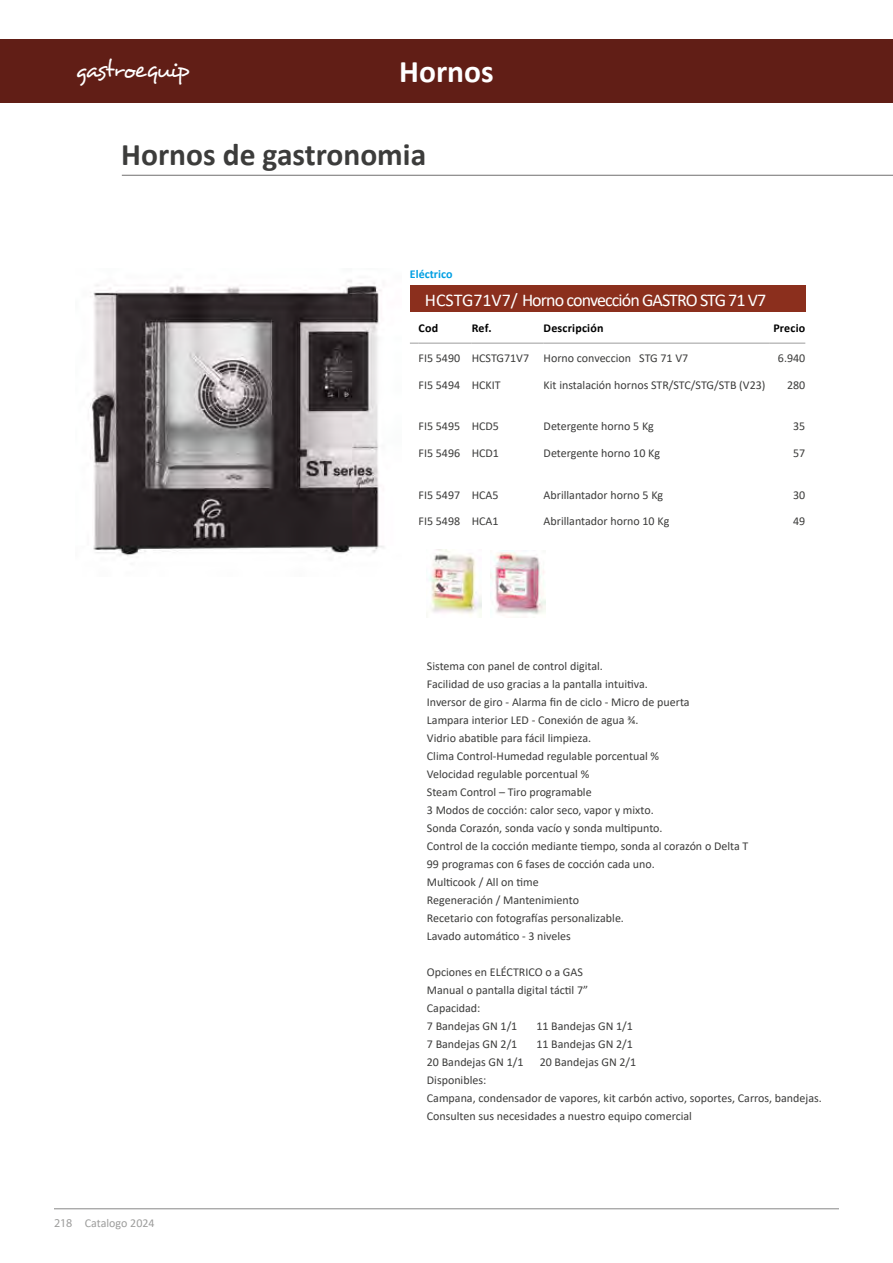
<style>
.page{position:relative;width:893px;height:1263px;background:#fff}
.page>*{position:absolute;margin:0;border:0;box-sizing:border-box;transform-origin:0 0}
.t1{font:700 31.5px "Calibri";color:#3c3c3b}
.t2{font:700 31.5px "Calibri";color:#fff}
.t3{font:24px "Desyrel";letter-spacing:-.085em;color:#fff}
.t4{font:18px "Calibri";letter-spacing:-.05em;color:#fff}
.t5{font:12px/18px "Calibri";color:#3c3c3b}
.t6{font:700 12px "Calibri";letter-spacing:.015em;color:#000}
.t7{font:12px "Calibri";color:#9d9d9c}
.t8{font:700 12px "Calibri";color:#009fe3}
.t9{font:12px "Myriad Pro";color:#9d9d9c}
</style>
<div class="page">
<img style="left:90px;top:280px;width:294px;height:276px">
<img style="left:429px;top:549px;width:53px;height:68px">
<img style="left:490px;top:551px;width:55px;height:63px">
<div style="left:410px;top:285px;width:395px;height:27px;background:#8b2f1d"></div>
<hr style="left:419px;top:343px;width:53px;height:1px;background:#9d9d9c">
<hr style="left:472px;top:343px;width:72px;height:1px;background:#9d9d9c">
<hr style="left:544px;top:343px;width:225px;height:1px;background:#9d9d9c">
<hr style="left:769px;top:343px;width:36px;height:1px;background:#9d9d9c">
<hr style="left:122px;top:175px;width:771px;height:1px;background:#706f6f">
<div style="left:0;top:40px;width:893px;height:63px;background:#611e16"></div>
<hr style="left:54px;top:1208px;width:785px;height:1px;background:#878787">
<h2 class="t3" style="left:75px;top:55px;width:116px">gastroequip</h2>
<h1 class="t2" style="left:399px;top:50px;width:96px">Hornos</h1>
<h1 class="t1" style="left:121px;top:132px;width:307px">Hornos de gastronomia</h1>
<p class="t8" style="left:410px;top:265px;width:44px">Eléctrico</p>
<h3 class="t4" style="left:425px;top:287px;width:343px">HCSTG71V7/ Horno convección GASTRO STG 71 V7</h3>
<p class="t6" style="left:419px;top:319px;width:21px">Cod</p>
<p class="t6" style="left:472px;top:319px;width:21px">Ref.</p>
<p class="t6" style="left:544px;top:319px;width:61px">Descripción</p>
<p class="t6" style="left:773px;top:319px;width:33px">Precio</p>
<p class="t5" style="left:419px;top:348px;width:271px">FI5 5490 HCSTG71V7 Horno conveccion STG 71 V7</p>
<p class="t5" style="left:778px;top:348px;width:29px">6.940</p>
<p class="t5" style="left:419px;top:375px;width:84px">FI5 5494 HCKIT</p>
<p class="t5" style="left:544px;top:375px;width:223px">Kit instalación hornos STR/STC/STG/STB (V23)</p>
<p class="t5" style="left:787px;top:375px;width:20px">280</p>
<p class="t5" style="left:419px;top:417px;width:82px">FI5 5495 HCD5</p>
<p class="t5" style="left:544px;top:417px;width:112px">Detergente horno 5 Kg</p>
<p class="t5" style="left:793px;top:417px;width:14px">35</p>
<p class="t5" style="left:419px;top:444px;width:82px">FI5 5496 HCD1</p>
<p class="t5" style="left:544px;top:444px;width:118px">Detergente horno 10 Kg</p>
<p class="t5" style="left:793px;top:444px;width:14px">57</p>
<p class="t5" style="left:419px;top:485px;width:82px">FI5 5497 HCA5</p>
<p class="t5" style="left:544px;top:485px;width:121px">Abrillantador horno 5 Kg</p>
<p class="t5" style="left:793px;top:485px;width:14px">30</p>
<p class="t5" style="left:419px;top:512px;width:82px">FI5 5498 HCA1</p>
<p class="t5" style="left:544px;top:512px;width:127px">Abrillantador horno 10 Kg</p>
<p class="t5" style="left:793px;top:512px;width:14px">49</p>
<p class="t5" style="left:427px;top:656px;width:323px">Sistema con panel de control digital.<br>Facilidad de uso gracias a la pantalla intuitiva.<br>Inversor de giro - Alarma fin de ciclo - Micro de puerta<br>Lampara interior LED - Conexión de agua ¾.<br>Vidrio abatible para fácil limpieza.<br>Clima Control-Humedad regulable porcentual %<br>Velocidad regulable porcentual %<br>Steam Control – Tiro programable<br>3 Modos de cocción: calor seco, vapor y mixto.<br>Sonda Corazón, sonda vacío y sonda multipunto.<br>Control de la cocción mediante tiempo, sonda al corazón o Delta T 99 programas con 6 fases de cocción cada uno.<br>Multicook / All on time<br>Regeneración / Mantenimiento<br>Recetario con fotografías personalizable.<br>Lavado automático - 3 niveles</p>
<p class="t5" style="left:427px;top:962px;width:163px">Opciones en ELÉCTRICO o a GAS<br>Manual o pantalla digital táctil 7”<br>Capacidad:<br>7 Bandejas GN 1/1</p>
<p class="t5" style="left:536px;top:1016px;width:98px">11 Bandejas GN 1/1</p>
<p class="t9" style="left:54px;top:1216px;width:20px">218</p>
<p class="t7" style="left:85px;top:1215px;width:71px">Catalogo 2024</p>
<p class="t5" style="left:427px;top:1034px;width:92px">7 Bandejas GN 2/1</p>
<p class="t5" style="left:536px;top:1034px;width:98px">11 Bandejas GN 2/1</p>
<p class="t5" style="left:427px;top:1052px;width:98px">20 Bandejas GN 1/1</p>
<p class="t5" style="left:540px;top:1052px;width:98px">20 Bandejas GN 2/1</p>
<p class="t5" style="left:427px;top:1070px;width:396px">Disponibles:<br>Campana, condensador de vapores, kit carbón activo, soportes, Carros, bandejas.<br>Consulten sus necesidades a nuestro equipo comercial</p>
</div>
